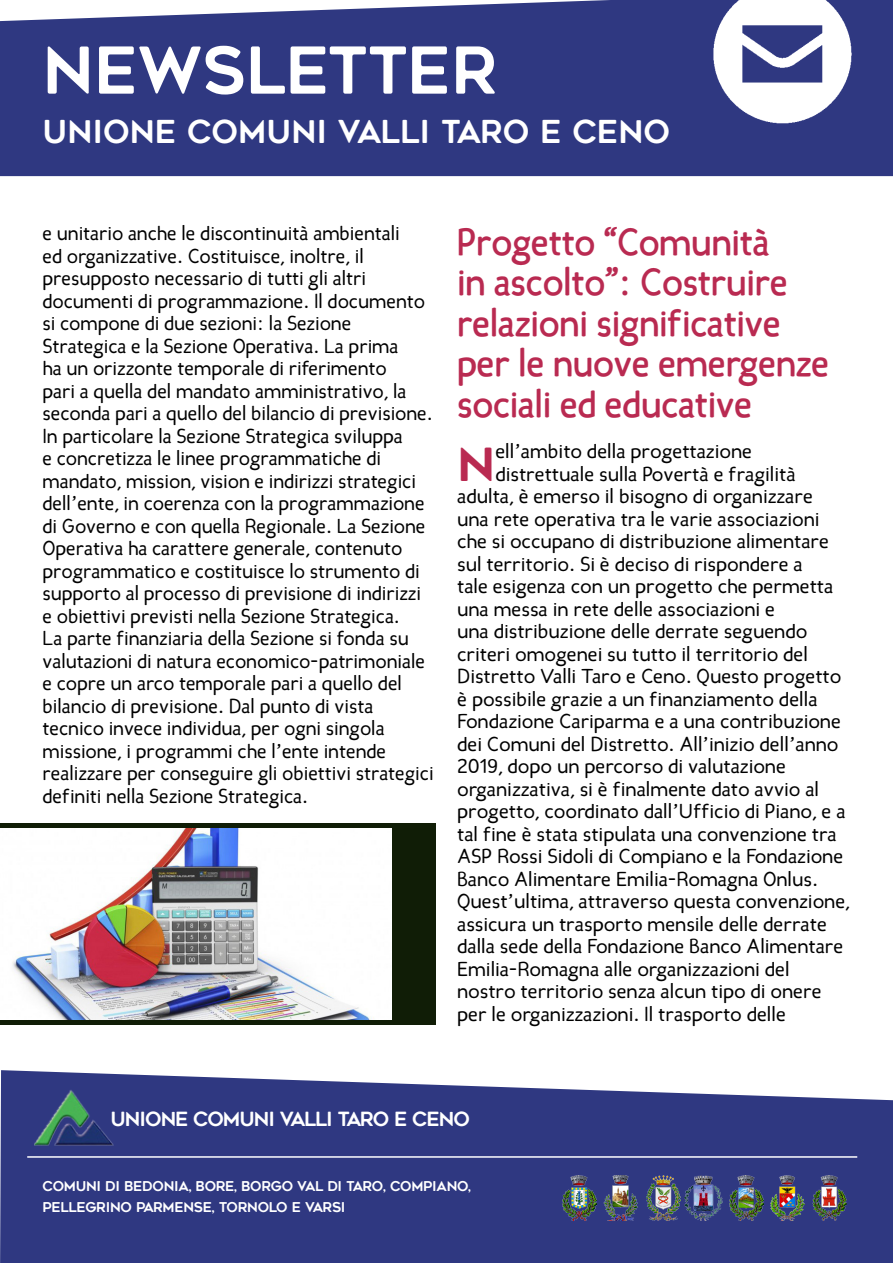
<style>
.page{position:relative;width:893px;height:1263px;background:#fff}
.page>*{position:absolute;margin:0;border:0;box-sizing:border-box;transform-origin:0 0}
.t1{font:64.5px "Geometos Rounded";color:#fff}
.t2{font:46.2px "Geometos Rounded";color:#b92a51;scale:1.04 1}
.t3{font:700 37.5px/40.5px "Candela";color:#b92a51}
.t4{font:31.5px "Geometos Rounded";color:#fff}
.t5{font:20.1px/22.5px "Candela";color:#000}
.t6{font:20.1px "Candela";color:#000;scale:1.04 1}
.t7{font:19.5px "Geometos Rounded";letter-spacing:-.05em;color:#fff}
.t8{font:13.5px "Geometos Rounded";letter-spacing:-.02em;color:#fff}
</style>
<div class="page">
<svg style="left:0;top:1070px;width:893px;height:193px;background:#41498c"></svg>
<hr style="left:27px;top:1156px;width:830px;height:2px;background:#fff">
<img style="left:34px;top:1079px;width:81px;height:71px">
<img style="left:603px;top:1175px;width:34px;height:45px">
<img style="left:646px;top:1175px;width:34px;height:45px">
<img style="left:685px;top:1175px;width:37px;height:45px">
<img style="left:562px;top:1175px;width:34px;height:45px">
<img style="left:730px;top:1175px;width:34px;height:45px">
<img style="left:771px;top:1175px;width:34px;height:45px">
<img style="left:813px;top:1175px;width:34px;height:45px">
<div style="left:0;top:0;width:893px;height:176px;background:#2f3881"></div>
<img style="left:710px;top:0;width:149px;height:135px">
<div style="left:0;top:824px;width:436px;height:201px;background:#101d06"></div>
<img style="left:0;top:828px;width:391px;height:191px">
<p class="t1" style="left:43px;top:34px;width:456px">NEWSLETTER</p>
<p class="t4" style="left:43px;top:114px;width:629px">UNIONE COMUNI VALLI TARO E CENO</p>
<p class="t5" style="left:43px;top:222px;width:393px">e unitario anche le discontinuità ambientali<br>ed organizzative. Costituisce, inoltre, il presupposto necessario di tutti gli altri documenti di programmazione. Il documento si compone di due sezioni: la Sezione Strategica e la Sezione Operativa. La prima<br>ha un orizzonte temporale di riferimento<br>pari a quella del mandato amministrativo, la seconda pari a quello del bilancio di previsione.<br>In particolare la Sezione Strategica sviluppa<br>e concretizza le linee programmatiche di mandato, mission, vision e indirizzi strategici dell’ente, in coerenza con la programmazione di Governo e con quella Regionale. La Sezione Operativa ha carattere generale, contenuto programmatico e costituisce lo strumento di supporto al processo di previsione di indirizzi e obiettivi previsti nella Sezione Strategica.<br>La parte finanziaria della Sezione si fonda su valutazioni di natura economico-patrimoniale e copre un arco temporale pari a quello del bilancio di previsione. Dal punto di vista tecnico invece individua, per ogni singola missione, i programmi che l’ente intende realizzare per conseguire gli obiettivi strategici definiti nella Sezione Strategica.</p>
<p class="t3" style="left:457px;top:221px;width:374px">Progetto “Comunità<br>in ascolto”: Costruire relazioni significative per le nuove emergenze sociali ed educative</p>
<p class="t2" style="left:457px;top:438px;width:38px">N</p>
<p class="t6" style="left:495px;top:438px;width:248px">ell’ambito della progettazione</p>
<p class="t6" style="left:495px;top:461px;width:291px">distrettuale sulla Povertà e fragilità</p>
<p class="t6" style="left:457px;top:483px;width:344px">adulta, è emerso il bisogno di organizzare</p>
<p class="t6" style="left:457px;top:506px;width:350px">una rete operativa tra le varie associazioni</p>
<p class="t6" style="left:457px;top:528px;width:359px">che si occupano di distribuzione alimentare</p>
<p class="t6" style="left:457px;top:551px;width:334px">sul territorio. Si è deciso di rispondere a</p>
<p class="t6" style="left:457px;top:573px;width:363px">tale esigenza con un progetto che permetta</p>
<p class="t6" style="left:457px;top:596px;width:307px">una messa in rete delle associazioni e</p>
<p class="t6" style="left:457px;top:618px;width:338px">una distribuzione delle derrate seguendo</p>
<p class="t6" style="left:457px;top:641px;width:339px">criteri omogenei su tutto il territorio del</p>
<p class="t6" style="left:457px;top:663px;width:371px">Distretto Valli Taro e Ceno. Questo progetto</p>
<p class="t6" style="left:457px;top:686px;width:348px">è possibile grazie a un finanziamento della</p>
<p class="t6" style="left:457px;top:708px;width:371px">Fondazione Cariparma e a una contribuzione</p>
<p class="t6" style="left:457px;top:731px;width:368px">dei Comuni del Distretto. All’inizio dell’anno</p>
<p class="t6" style="left:457px;top:753px;width:318px">2019, dopo un percorso di valutazione</p>
<p class="t6" style="left:457px;top:776px;width:350px">organizzativa, si è finalmente dato avvio al</p>
<p class="t6" style="left:457px;top:798px;width:375px">progetto, coordinato dall’Ufficio di Piano, e a</p>
<p class="t6" style="left:457px;top:821px;width:367px">tal fine è stata stipulata una convenzione tra</p>
<p class="t6" style="left:457px;top:843px;width:373px">ASP Rossi Sidoli di Compiano e la Fondazione</p>
<p class="t6" style="left:457px;top:866px;width:349px">Banco Alimentare Emilia-Romagna Onlus.</p>
<p class="t6" style="left:457px;top:888px;width:379px">Quest’ultima, attraverso questa convenzione,</p>
<p class="t6" style="left:457px;top:911px;width:357px">assicura un trasporto mensile delle derrate</p>
<p class="t6" style="left:457px;top:933px;width:373px">dalla sede della Fondazione Banco Alimentare</p>
<p class="t6" style="left:457px;top:956px;width:321px">Emilia-Romagna alle organizzazioni del</p>
<p class="t6" style="left:457px;top:978px;width:352px">nostro territorio senza alcun tipo di onere</p>
<p class="t6" style="left:457px;top:1001px;width:318px">per le organizzazioni. Il trasporto delle</p>
<p class="t7" style="left:111px;top:1108px;width:361px">UNIONE COMUNI VALLI TARO E CENO</p>
<p class="t8" style="left:43px;top:1179px;width:430px">COMUNI DI BEDONIA, BORE, BORGO VAL DI TARO, COMPIANO,</p>
<p class="t8" style="left:43px;top:1200px;width:305px">PELLEGRINO PARMENSE, TORNOLO E VARSI</p>
</div>
